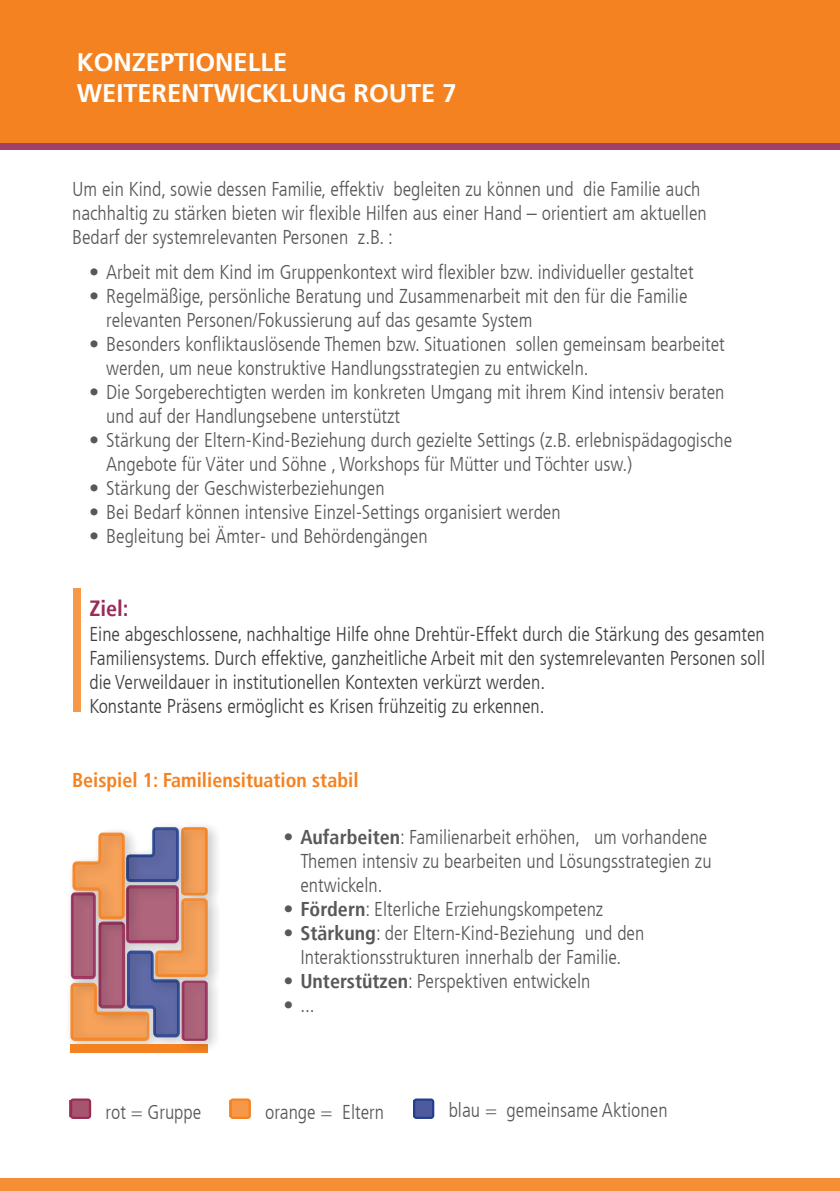
<style>
.page{position:relative;width:840px;height:1191px;background:#fff}
.page>*{position:absolute;margin:0;border:0;box-sizing:border-box;transform-origin:0 0}
.t1{font:25.4px "FTB";color:#fff}
.t2{font:700 condensed 22px "Frutiger LT";color:#982b58}
.t3{font:300 condensed 20px/24px "Frutiger LT";color:#57585a}
.t4{font:300 condensed 20px/24px "Frutiger LT";color:#3e3e3f}
.t5{font:700 condensed 20px "Frutiger LT";color:#f58220}
.s1{font-weight:700}
</style>
<div class="page">
<svg style="left:0;top:142px;width:839px;height:8px;background:#ac485f"></svg>
<div style="left:0;top:0;width:839px;height:142px;background:#f58220"></div>
<div style="left:0;top:1178px;width:839px;height:13px;background:#f68e36"></div>
<div style="left:175px;top:819px;width:48px;height:90px;background:#231f20;opacity:.25"></div>
<div style="left:64px;top:975px;width:101px;height:80px;background:#231f20;opacity:.25"></div>
<div style="left:120px;top:819px;width:74px;height:77px;background:#fff"></div>
<div style="left:71px;top:1044px;width:137px;height:9px;background:#f58220"></div>
<svg style="left:70px;top:1098px;width:21px;height:21px"></svg>
<svg style="left:229px;top:1098px;width:22px;height:21px"></svg>
<svg style="left:413px;top:1098px;width:21px;height:21px"></svg>
<div style="left:149px;top:890px;width:74px;height:101px;background:#231f20;opacity:.25"></div>
<div style="left:175px;top:972px;width:48px;height:83px;background:#231f20;opacity:.25"></div>
<svg style="left:70px;top:827px;width:138px;height:214px;background:#bc867e"></svg>
<div style="left:74px;top:588px;width:7px;height:123px;background:#f79848"></div>
<p class="t1" style="left:77px;top:47px;width:212px">KONZEPTIONELLE</p>
<p class="t1" style="left:77px;top:78px;width:381px">WEITERENTWICKLUNG ROUTE 7</p>
<p class="t3" style="left:72px;top:177px;width:636px">Um ein Kind, sowie dessen Familie, effektiv begleiten zu können und die Familie auch nachhaltig zu stärken bieten wir flexible Hilfen aus einer Hand – orientiert am aktuellen<br>Bedarf der systemrelevanten Personen z.B. :</p>
<p class="t3" style="left:89px;top:260px;width:605px">• Arbeit mit dem Kind im Gruppenkontext wird flexibler bzw. individueller gestaltet</p>
<p class="t3" style="left:106px;top:284px;width:582px;text-indent:-17px">• Regelmäßige, persönliche Beratung und Zusammenarbeit mit den für die Familie relevanten Personen/Fokussierung auf das gesamte System</p>
<p class="t3" style="left:106px;top:332px;width:619px;text-indent:-17px">• Besonders konfliktauslösende Themen bzw. Situationen sollen gemeinsam bearbeitet werden, um neue konstruktive Handlungsstrategien zu entwickeln.</p>
<p class="t3" style="left:106px;top:380px;width:619px;text-indent:-17px">• Die Sorgeberechtigten werden im konkreten Umgang mit ihrem Kind intensiv beraten und auf der Handlungsebene unterstützt</p>
<p class="t3" style="left:106px;top:428px;width:627px;text-indent:-17px">• Stärkung der Eltern-Kind-Beziehung durch gezielte Settings (z.B. erlebnispädagogische<br>Angebote für Väter und Söhne , Workshops für Mütter und Töchter usw.)</p>
<p class="t3" style="left:89px;top:476px;width:297px">• Stärkung der Geschwisterbeziehungen</p>
<p class="t3" style="left:89px;top:500px;width:473px">• Bei Bedarf können intensive Einzel-Settings organisiert werden</p>
<p class="t3" style="left:89px;top:524px;width:340px">• Begleitung bei Ämter- und Behördengängen</p>
<p class="t2" style="left:89px;top:596px;width:41px">Ziel:</p>
<p class="t4" style="left:89px;top:622px;width:676px">Eine abgeschlossene, nachhaltige Hilfe ohne Drehtür-Effekt durch die Stärkung des gesamten Familiensystems. Durch effektive, ganzheitliche Arbeit mit den systemrelevanten Personen soll die Verweildauer in institutionellen Kontexten verkürzt werden.<br>Konstante Präsens ermöglicht es Krisen frühzeitig zu erkennen.</p>
<p class="t5" style="left:72px;top:768px;width:288px">Beispiel 1: Familiensituation stabil</p>
<p class="t3" style="left:300px;top:825px;width:412px;text-indent:-17px"><span class="s1">• Aufarbeiten</span>: Familienarbeit erhöhen, um vorhandene<br>Themen intensiv zu bearbeiten und Lösungsstrategien zu entwickeln.</p>
<p class="t3" style="left:283px;top:897px;width:321px"><span class="s1">• Fördern</span>: Elterliche Erziehungskompetenz</p>
<p class="t3" style="left:283px;top:921px;width:362px;text-align:center"><span class="s1">• Stärkung</span>: der Eltern-Kind-Beziehung und den<br>Interaktionsstrukturen innerhalb der Familie.</p>
<p class="t3" style="left:283px;top:969px;width:308px"><span class="s1">• Unterstützen</span>: Perspektiven entwickeln</p>
<p class="t3" style="left:283px;top:993px;width:33px">• ...</p>
<p class="t3" style="left:105px;top:1100px;width:97px">rot = Gruppe</p>
<p class="t3" style="left:265px;top:1100px;width:120px">orange = Eltern</p>
<p class="t3" style="left:448px;top:1098px;width:220px">blau = gemeinsame Aktionen</p>
</div>
